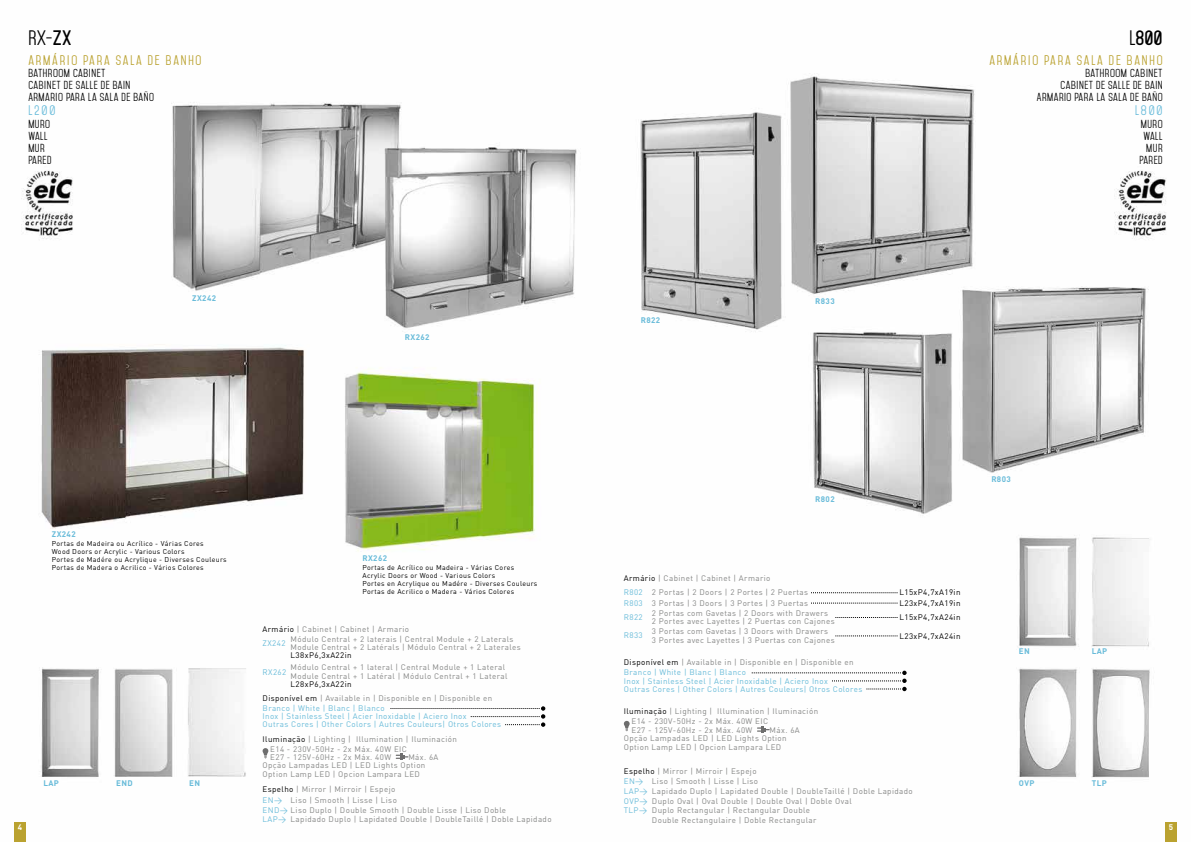
<style>
.page{position:relative;width:1191px;height:842px;background:#fff}
.page>*{position:absolute;margin:0;border:0;box-sizing:border-box;transform-origin:0 0}
.t1{font:18px "Mohave";color:#000}
.t2{font:700 18px "Mohave";color:#000}
.t3{font:12px "Mohave";letter-spacing:.15em;color:#baa230}
.t4{font:12px "Mohave";letter-spacing:.15em;color:#68bbda}
.t5{font:10px/12px "Mohave";letter-spacing:.05em;color:#000}
.t6{font:8px/9.6px "DIN";letter-spacing:.05em;color:#868786}
.t7{font:8px/8.1px "DIN";letter-spacing:.05em;color:#68bbd9}
.t8{font:8px/10.4px "DIN";letter-spacing:.05em;color:#000}
.t9{font:700 8px "DIN";letter-spacing:.05em;color:#68bbd9}
.t10{font:700 8px "DIN";color:#fff}
.t11{font:7px/8px "DIN";letter-spacing:.05em;color:#000}
.s1{font-weight:700}
.s2{font-weight:400}
.s3{color:#000}
.s4{color:#68bbd9}
</style>
<div class="page">
<img style="left:21px;top:75px;width:1156px;height:767px">
<svg style="left:390px;top:706px;width:155px;height:21px"></svg>
<svg style="left:751px;top:671px;width:155px;height:20px"></svg>
<svg style="left:262px;top:748px;width:6px;height:11px"></svg>
<svg style="left:396px;top:753px;width:12px;height:7px"></svg>
<svg style="left:624px;top:721px;width:5px;height:11px"></svg>
<svg style="left:757px;top:726px;width:12px;height:7px"></svg>
<svg style="left:811px;top:592px;width:86px;height:1px"></svg>
<svg style="left:811px;top:603px;width:86px;height:1px"></svg>
<svg style="left:835px;top:617px;width:62px;height:1px"></svg>
<svg style="left:835px;top:636px;width:62px;height:1px"></svg>
<div style="left:1165px;top:822px;width:11px;height:20px;background:#baa230"></div>
<div style="left:14px;top:822px;width:12px;height:20px;background:#baa230"></div>
<h1 class="t1" style="left:28px;top:26px;width:45px">RX-<span class="s1">ZX</span></h1>
<h1 class="t2" style="left:1129px;top:26px;width:35px"><span class="s2">L</span>800</h1>
<h2 class="t3" style="left:28px;top:53px;width:175px">ARMÁRIO PARA SALA DE BANHO</h2>
<p class="t5" style="left:28px;top:67px;width:127px">BATHROOM CABINET<br>CABINET DE SALLE DE BAIN<br>ARMARIO PARA LA SALA DE BAÑO</p>
<h2 class="t4" style="left:28px;top:103px;width:29px">L200</h2>
<h2 class="t3" style="left:989px;top:53px;width:175px">ARMÁRIO PARA SALA DE BANHO</h2>
<p class="t5" style="left:1037px;top:67px;width:127px;text-align:right">BATHROOM CABINET<br>CABINET DE SALLE DE BAIN<br>ARMARIO PARA LA SALA DE BAÑO</p>
<h2 class="t4" style="left:1135px;top:103px;width:29px">L800</h2>
<p class="t5" style="left:28px;top:118px;width:25px">MURO<br>WALL<br>MUR<br>PARED</p>
<p class="t5" style="left:1139px;top:118px;width:25px;text-align:right">MURO<br>WALL<br>MUR<br>PARED</p>
<p class="t9" style="left:192px;top:293px;width:25px">ZX242</p>
<p class="t9" style="left:405px;top:332px;width:26px">RX262</p>
<p class="t9" style="left:52px;top:529px;width:25px">ZX242</p>
<p class="t11" style="left:52px;top:539px;width:176px">Portas de Madeira ou Acrílico - Várias Cores<br>Wood Doors or Acrylic - Various Colors<br>Portes de Madére ou Acrylique - Diverses Couleurs Portas de Madera o Acrilico - Vários Colores</p>
<p class="t9" style="left:362px;top:553px;width:26px">RX262</p>
<p class="t11" style="left:362px;top:563px;width:176px">Portas de Acrílico ou Madeira - Várias Cores Acrylic Doors or Wood - Various Colors<br>Portes en Acrylique ou Madére - Diverses Couleurs Portas de Acrilico o Madera - Vários Colores</p>
<p class="t6" style="left:262px;top:624px;width:148px"><span class="s3">Armário</span> | Cabinet | Cabinet | Armario</p>
<p class="t6" style="left:291px;top:634px;width:224px">Módulo Central + 2 laterais | Central Module + 2 Laterals</p>
<p class="t6" style="left:291px;top:663px;width:216px">Módulo Central + 1 lateral | Central Module + 1 Lateral</p>
<p class="t7" style="left:262px;top:639px;width:24px">ZX242</p>
<p class="t7" style="left:262px;top:667px;width:25px">RX262</p>
<p class="t6" style="left:291px;top:642px;width:231px">Module Central + 2 Latérals | Módulo Central + 2 Laterales</p>
<p class="t6" style="left:291px;top:671px;width:218px">Module Central + 1 Latéral | Módulo Central + 1 Lateral</p>
<p class="t8" style="left:291px;top:650px;width:63px">L38xP6,3xA22in</p>
<p class="t8" style="left:291px;top:678px;width:63px">L28xP6,3xA22in</p>
<p class="t6" style="left:262px;top:693px;width:231px"><span class="s3">Disponível em</span> | Available in | Disponible en | Disponible en</p>
<p class="t9" style="left:641px;top:315px;width:21px">R822</p>
<p class="t9" style="left:815px;top:296px;width:21px">R833</p>
<p class="t9" style="left:815px;top:494px;width:21px">R802</p>
<p class="t6" style="left:624px;top:571px;width:186px;line-height:14.1px"><span class="s3">Armário</span> | Cabinet | Cabinet | Armario<br><span class="s4">R802</span> 2 Portas | 2 Doors | 2 Portes | 2 Puertas</p>
<p class="t6" style="left:624px;top:595px;width:186px;line-height:14.4px"><span class="s4">R803</span> 3 Portas | 3 Doors | 3 Portes | 3 Puertas<br><span class="s4">R822</span></p>
<p class="t6" style="left:652px;top:609px;width:184px;line-height:8.1px">2 Portas com Gavetas | 2 Doors with Drawers<br>2 Portes avec Layettes | 2 Puertas con Cajones</p>
<p class="t7" style="left:624px;top:631px;width:20px">R833</p>
<p class="t6" style="left:652px;top:627px;width:184px;line-height:8.1px">3 Portas com Gavetas | 3 Doors with Drawers<br>3 Portes avec Layettes | 3 Puertas con Cajones</p>
<p class="t6" style="left:624px;top:657px;width:231px"><span class="s3">Disponível em</span> | Available in | Disponible en | Disponible en</p>
<p class="t7" style="left:624px;top:668px;width:240px">Branco | White | Blanc | Blanco<br>Inox | Stainless Steel | Acier Inoxidable | Aciero Inox<br>Outras Cores | Other Colors | Autres Couleurs| Otros Colores</p>
<p class="t9" style="left:991px;top:474px;width:21px">R803</p>
<p class="t8" style="left:899px;top:587px;width:63px">L15xP4,7xA19in<br>L23xP4,7xA19in</p>
<p class="t8" style="left:899px;top:630px;width:63px">L23xP4,7xA24in</p>
<p class="t8" style="left:899px;top:612px;width:63px">L15xP4,7xA24in</p>
<p class="t9" style="left:1018px;top:646px;width:12px">EN</p>
<p class="t9" style="left:1091px;top:646px;width:17px">LAP</p>
<p class="t7" style="left:262px;top:704px;width:240px">Branco | White | Blanc | Blanco<br>Inox | Stainless Steel | Acier Inoxidable | Aciero Inox<br>Outras Cores | Other Colors | Autres Couleurs| Otros Colores</p>
<p class="t6" style="left:624px;top:706px;width:196px"><span class="s3">Iluminação</span> | Lighting | Illumination | Iluminación</p>
<p class="t6" style="left:631px;top:717px;width:138px;line-height:8.1px">E14 - 230V-50Hz - 2x Máx. 40W EIC<br>E27 - 125V-60Hz - 2x Máx. 40W</p>
<p class="t6" style="left:624px;top:725px;width:177px;line-height:8.1px;text-indent:146px">Máx. 6A<br>Opção Lampadas LED | LED Lights Option</p>
<p class="t6" style="left:624px;top:742px;width:159px">Option Lamp LED | Opcion Lampara LED</p>
<p class="t6" style="left:262px;top:734px;width:196px"><span class="s3">Iluminação</span> | Lighting | Illumination | Iluminación</p>
<p class="t6" style="left:270px;top:745px;width:138px;line-height:8.1px">E14 - 230V-50Hz - 2x Máx. 40W EIC<br>E27 - 125V-60Hz - 2x Máx. 40W</p>
<p class="t6" style="left:262px;top:753px;width:177px;line-height:8.1px;text-indent:146px">Máx. 6A<br>Opção Lampadas LED | LED Lights Option</p>
<p class="t6" style="left:262px;top:769px;width:159px">Option Lamp LED | Opcion Lampara LED</p>
<p class="t6" style="left:624px;top:766px;width:134px"><span class="s3">Espelho</span> | Mirror | Mirroir | Espejo</p>
<p class="t7" style="left:624px;top:776px;width:25px;line-height:9.6px">EN&gt;<br>LAP&gt;<br>OVP&gt;<br>TLP&gt;</p>
<p class="t6" style="left:652px;top:776px;width:262px">Liso | Smooth | Lisse | Liso<br>Lapidado Duplo | Lapidated Double | DoubleTaillé | Doble Lapidado Duplo Oval | Oval Double | Double Oval | Doble Oval<br>Duplo Rectangular | Rectangular Double<br>Double Rectangulaire | Doble Rectangular</p>
<p class="t9" style="left:116px;top:777px;width:18px">END</p>
<p class="t9" style="left:1018px;top:777px;width:17px">OVP</p>
<p class="t9" style="left:1091px;top:777px;width:16px">TLP</p>
<p class="t9" style="left:43px;top:777px;width:17px">LAP</p>
<p class="t9" style="left:189px;top:777px;width:12px">EN</p>
<p class="t6" style="left:262px;top:784px;width:134px"><span class="s3">Espelho</span> | Mirror | Mirroir | Espejo</p>
<p class="t6" style="left:291px;top:795px;width:108px">Liso | Smooth | Lisse | Liso</p>
<p class="t6" style="left:291px;top:814px;width:262px">Lapidado Duplo | Lapidated Double | DoubleTaillé | Doble Lapidado</p>
<p class="t6" style="left:262px;top:795px;width:245px"><span class="s4">EN&gt;<br>END&gt;</span> Liso Duplo | Double Smooth | Double Lisse | Liso Doble<br><span class="s4">LAP&gt;</span></p>
<p class="t10" style="left:18px;top:822px;width:6px">4</p>
<p class="t10" style="left:1168px;top:822px;width:6px">5</p>
</div>
